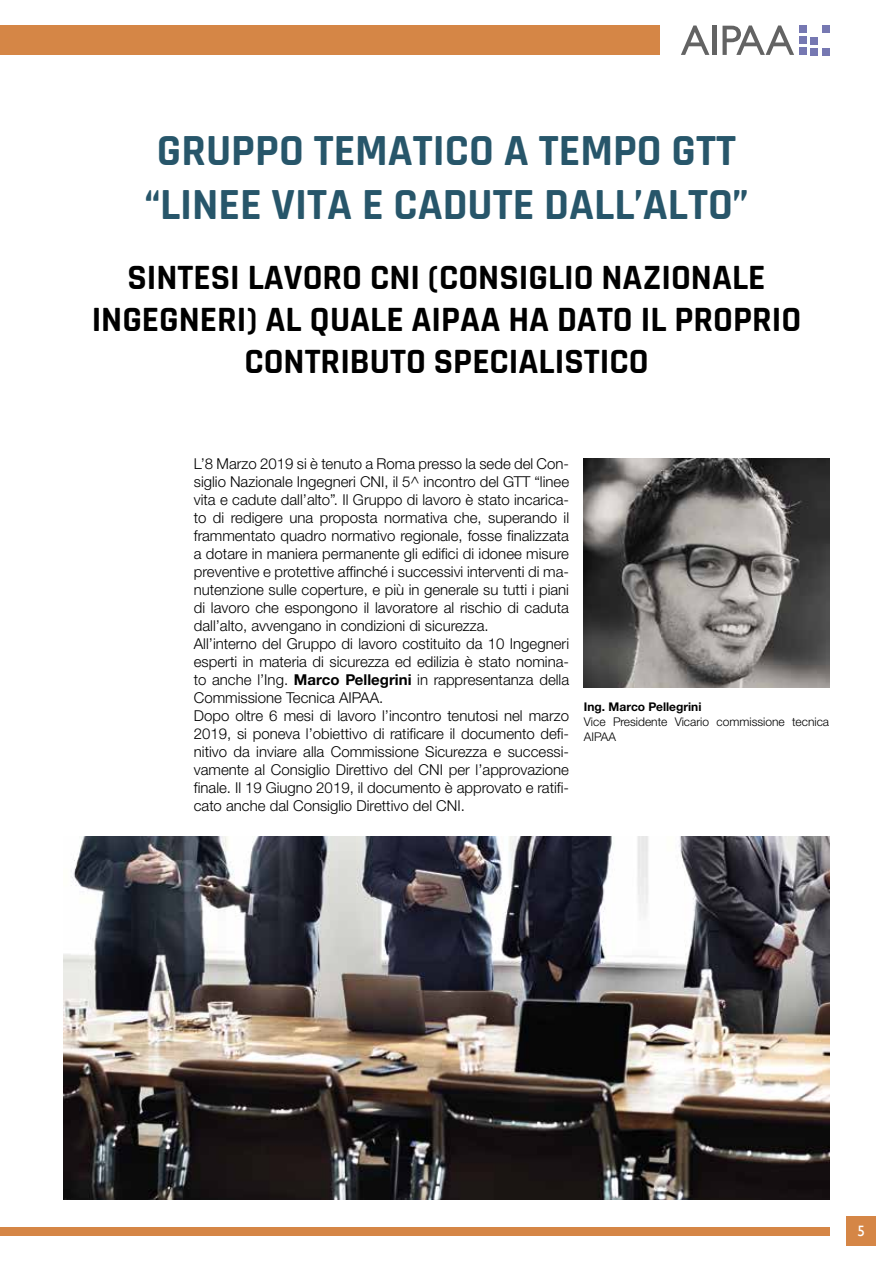
<style>
.page{position:relative;width:893px;height:1263px;background:#fff}
.page>*{position:absolute;margin:0;border:0;box-sizing:border-box;transform-origin:0 0}
.t1{font:700 45px/54px "Rajdhani";color:#27566a}
.t2{font:700 36px/42px "Rajdhani";color:#000;text-align:center}
.t3{font:300 15px/18px "Helvetica Neue LTW1 G";color:#000}
.t4{font:15px "Gill Sans";color:#fff}
.t5{font:300 12px/15px "Helvetica Neue LTW1 G";color:#000}
.t6{font:700 12px "Helvetica Neue LTW1 G";color:#000}
.s1{font-weight:700}
</style>
<div class="page">
<div style="left:846px;top:1216px;width:30px;height:30px;background:#d58646"></div>
<div style="left:0;top:26px;width:660px;height:29px;background:#d58646"></div>
<div style="left:0;top:1227px;width:829px;height:8px;background:#d58646"></div>
<div style="left:822px;top:26px;width:7px;height:7px;background:#7678b2"></div>
<div style="left:822px;top:48px;width:7px;height:7px;background:#7678b2"></div>
<div style="left:811px;top:37px;width:7px;height:7px;background:#7678b2"></div>
<div style="left:811px;top:48px;width:7px;height:7px;background:#7678b2"></div>
<div style="left:799px;top:26px;width:7px;height:7px;background:#7678b2"></div>
<div style="left:799px;top:48px;width:7px;height:7px;background:#7678b2"></div>
<div style="left:799px;top:37px;width:7px;height:7px;background:#7678b2"></div>
<svg style="left:681px;top:26px;width:28px;height:29px"></svg>
<hr style="left:713px;top:26px;width:4px;height:29px;background:#636363">
<svg style="left:722px;top:26px;width:72px;height:29px"></svg>
<img style="left:64px;top:836px;width:765px;height:363px">
<img style="left:584px;top:459px;width:245px;height:228px">
<h1 class="t1" style="left:144px;top:125px;width:606px">GRUPPO TEMATICO A TEMPO GTT “LINEE VITA E CADUTE DALL’ALTO”</h1>
<h2 class="t2" style="left:92px;top:257px;width:711px">SINTESI LAVORO CNI (CONSIGLIO NAZIONALE<br>INGEGNERI) AL QUALE AIPAA HA DATO IL PROPRIO<br>CONTRIBUTO SPECIALISTICO</h2>
<p class="t3" style="left:194px;top:455px;width:377px">L’8 Marzo 2019 si è tenuto a Roma presso la sede del Con&shy;siglio Nazionale Ingegneri CNI, il 5^ incontro del GTT “linee vita e cadute dall’alto”. Il Gruppo di lavoro è stato incarica&shy;to di redigere una proposta normativa che, superando il frammentato quadro normativo regionale, fosse finalizzata a dotare in maniera permanente gli edifici di idonee misure preventive e protettive affinché i successivi interventi di ma&shy;nutenzione sulle coperture, e più in generale su tutti i piani di lavoro che espongono il lavoratore al rischio di caduta dall’alto, avvengano in condizioni di sicurezza.<br>All’interno del Gruppo di lavoro costituito da 10 Ingegneri esperti in materia di sicurezza ed edilizia è stato nomina&shy;to anche l’Ing. <span class="s1">Marco Pellegrini</span> in rappresentanza della Commissione Tecnica AIPAA.<br>Dopo oltre 6 mesi di lavoro l’incontro tenutosi nel marzo 2019, si poneva l’obiettivo di ratificare il documento defi&shy;nitivo da inviare alla Commissione Sicurezza e successi&shy;vamente al Consiglio Direttivo del CNI per l’approvazione finale. Il 19 Giugno 2019, il documento è approvato e ratifi&shy;cato anche dal Consiglio Direttivo del CNI.</p>
<p class="t6" style="left:584px;top:699px;width:119px">Ing. Marco Pellegrini</p>
<p class="t5" style="left:584px;top:714px;width:247px">Vice Presidente Vicario commissione tecnica<br>AIPAA</p>
<p class="t4" style="left:857px;top:1222px;width:9px">5</p>
</div>
